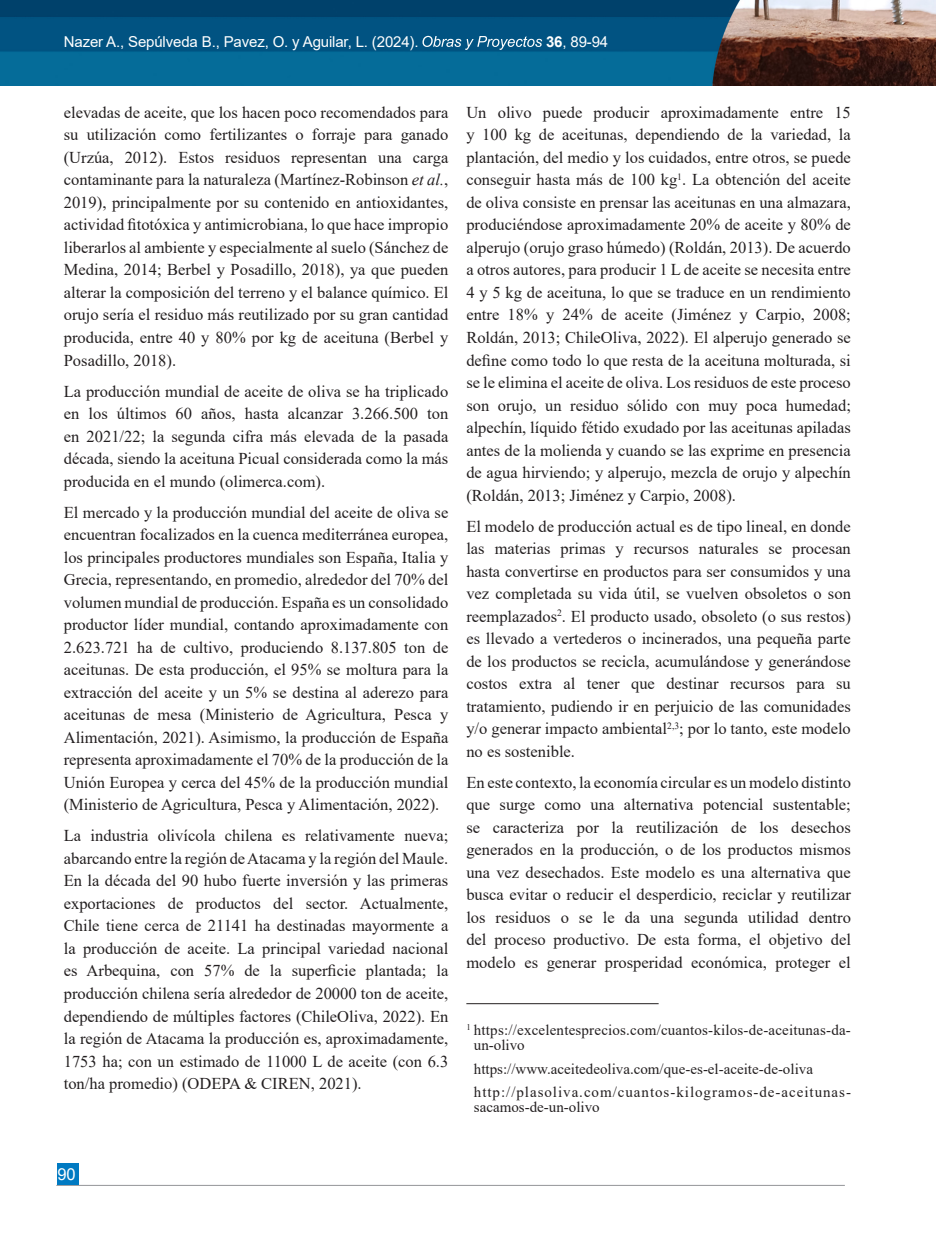
<style>
.page{position:relative;width:936px;height:1234px;background:#fff}
.page>*{position:absolute;margin:0;border:0;box-sizing:border-box;transform-origin:0 0}
.t1{font:16.5px/22.5px "Times New Roman";color:#231f20;text-align:justify}
.t2{font:16.5px "Arial";color:#fff}
.t3{font:15px/15px "Times New Roman";letter-spacing:.015em;color:#231f20}
.t4{font:15px/15px "Times New Roman";letter-spacing:.065em;color:#231f20}
.t5{font:15px "Arial";letter-spacing:-.01em;color:#fff}
.s1{font-weight:700}
.s2{font-style:italic}
</style>
<div class="page">
<img style="left:0;top:0;width:935px;height:85px">
<hr style="left:56px;top:1184px;width:788px;height:1px;background:#939598">
<div style="left:57px;top:1163px;width:21px;height:21px;background:#007ac2"></div>
<svg style="left:422px;top:36px;width:120px;height:14px"></svg>
<hr style="left:466px;top:1003px;width:192px;height:1px;background:#231f20">
<p class="t5" style="left:64px;top:31px;width:356px">Nazer A., Sepúlveda B., Pavez, O. y Aguilar, L. (2024).</p>
<p class="t5" style="left:546px;top:31px;width:64px"><span class="s1">36</span>, 89-94</p>
<p class="t1" style="left:64px;top:100px;width:386px">elevadas de aceite, que los hacen poco recomendados para su utilización como fertilizantes o forraje para ganado (Urzúa, 2012). Estos residuos representan una carga contaminante para la naturaleza (Martínez‐Robinson <span class="s2">et al.</span>, 2019), principalmente por su contenido en antioxidantes, actividad fitotóxica y antimicrobiana, lo que hace impropio liberarlos al ambiente y especialmente al suelo (Sánchez de Medina, 2014; Berbel y Posadillo, 2018), ya que pueden alterar la composición del terreno y el balance químico. El orujo sería el residuo más reutilizado por su gran cantidad producida, entre 40 y 80% por kg de aceituna (Berbel y Posadillo, 2018).</p>
<p class="t1" style="left:64px;top:379px;width:386px">La producción mundial de aceite de oliva se ha triplicado en los últimos 60 años, hasta alcanzar 3.266.500 ton en 2021/22; la segunda cifra más elevada de la pasada década, siendo la aceituna Picual considerada como la más producida en el mundo (olimerca.com).</p>
<p class="t1" style="left:64px;top:500px;width:386px">El mercado y la producción mundial del aceite de oliva se encuentran focalizados en la cuenca mediterránea europea, los principales productores mundiales son España, Italia y Grecia, representando, en promedio, alrededor del 70% del volumen mundial de producción. España es un consolidado productor líder mundial, contando aproximadamente con 2.623.721 ha de cultivo, produciendo 8.137.805 ton de aceitunas. De esta producción, el 95% se moltura para la extracción del aceite y un 5% se destina al aderezo para aceitunas de mesa (Ministerio de Agricultura, Pesca y Alimentación, 2021). Asimismo, la producción de España representa aproximadamente el 70% de la producción de la Unión Europea y cerca del 45% de la producción mundial (Ministerio de Agricultura, Pesca y Alimentación, 2022).</p>
<p class="t1" style="left:64px;top:823px;width:386px">La industria olivícola chilena es relativamente nueva; abarcando entre la región de Atacama y la región del Maule.<br>En la década del 90 hubo fuerte inversión y las primeras exportaciones de productos del sector. Actualmente, Chile tiene cerca de 21141 ha destinadas mayormente a la producción de aceite. La principal variedad nacional es Arbequina, con 57% de la superficie plantada; la producción chilena sería alrededor de 20000 ton de aceite, dependiendo de múltiples factores (ChileOliva, 2022). En la región de Atacama la producción es, aproximadamente, 1753 ha; con un estimado de 11000 L de aceite (con 6.3 ton/ha promedio) (ODEPA &amp; CIREN, 2021).</p>
<p class="t1" style="left:466px;top:100px;width:386px">Un olivo puede producir aproximadamente entre 15 y 100 kg de aceitunas, dependiendo de la variedad, la plantación, del medio y los cuidados, entre otros, se puede conseguir hasta más de 100 kg<sup>1</sup>. La obtención del aceite de oliva consiste en prensar las aceitunas en una almazara, produciéndose aproximadamente 20% de aceite y 80% de alperujo (orujo graso húmedo) (Roldán, 2013). De acuerdo a otros autores, para producir 1 L de aceite se necesita entre 4 y 5 kg de aceituna, lo que se traduce en un rendimiento entre 18% y 24% de aceite (Jiménez y Carpio, 2008; Roldán, 2013; ChileOliva, 2022). El alperujo generado se define como todo lo que resta de la aceituna molturada, si se le elimina el aceite de oliva. Los residuos de este proceso son orujo, un residuo sólido con muy poca humedad; alpechín, líquido fétido exudado por las aceitunas apiladas antes de la molienda y cuando se las exprime en presencia de agua hirviendo; y alperujo, mezcla de orujo y alpechín (Roldán, 2013; Jiménez y Carpio, 2008).</p>
<p class="t1" style="left:466px;top:514px;width:386px">El modelo de producción actual es de tipo lineal, en donde las materias primas y recursos naturales se procesan hasta convertirse en productos para ser consumidos y una vez completada su vida útil, se vuelven obsoletos o son reemplazados<sup>2</sup>. El producto usado, obsoleto (o sus restos) es llevado a vertederos o incinerados, una pequeña parte de los productos se recicla, acumulándose y generándose costos extra al tener que destinar recursos para su tratamiento, pudiendo ir en perjuicio de las comunidades y/o generar impacto ambiental<sup>2,3</sup>; por lo tanto, este modelo no es sostenible.</p>
<p class="t1" style="left:466px;top:770px;width:386px">En este contexto, la economía circular es un modelo distinto que surge como una alternativa potencial sustentable; se caracteriza por la reutilización de los desechos generados en la producción, o de los productos mismos una vez desechados. Este modelo es una alternativa que busca evitar o reducir el desperdicio, reciclar y reutilizar los residuos o se le da una segunda utilidad dentro del proceso productivo. De esta forma, el objetivo del modelo es generar prosperidad económica, proteger el</p>
<p class="t3" style="left:474px;top:1021px;width:378px;text-indent:-8px"><sup>1</sup> https://excelentesprecios.com/cuantos-kilos-de-aceitunas-da&shy;un-olivo</p>
<p class="t3" style="left:474px;top:1060px;width:340px">https://www.aceitedeoliva.com/que-es-el-aceite-de-oliva</p>
<p class="t4" style="left:474px;top:1083px;width:378px">http://plasoliva.com/cuantos-kilogramos-de-aceitunas&shy;sacamos-de-un-olivo</p>
<p class="t2" style="left:57px;top:1162px;width:20px">90</p>
</div>
